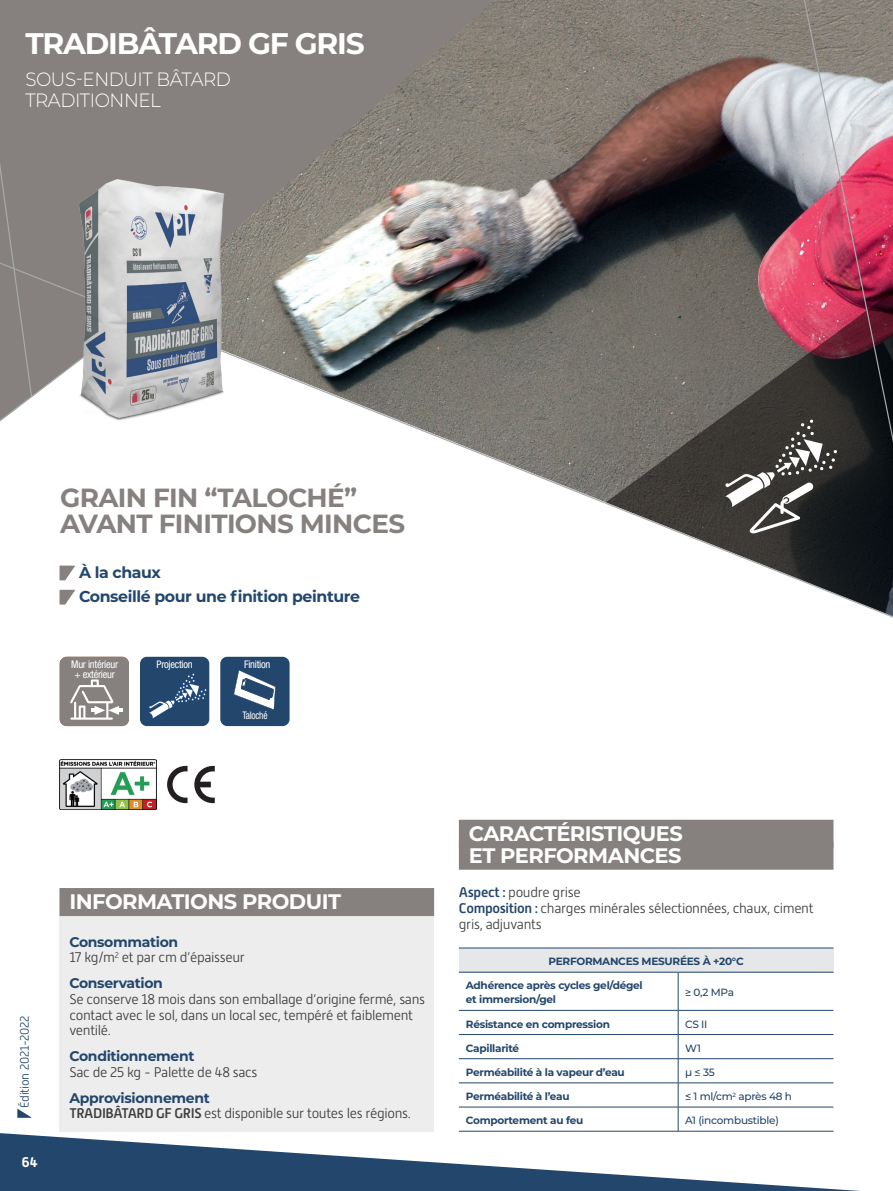
<style>
.page{position:relative;width:893px;height:1191px;background:#fff}
.page>*{position:absolute;margin:0;border:0;box-sizing:border-box;transform-origin:0 0}
.t1{font:700 29.75px "Montserrat";letter-spacing:-.04em;color:#fff}
.t2{font:700 26.25px/26.2px "Montserrat";letter-spacing:-.025em;color:#86817f}
.t3{font:700 21px/21.9px "Montserrat";letter-spacing:-.025em;color:#fff}
.t4{font:300 19.25px/21px "Montserrat";letter-spacing:-.025em;color:#fff;scale:.95 1}
.t5{font:700 15.75px/24.2px "Montserrat";letter-spacing:-.025em;color:#23466c}
.t6{font:300 14px/15.8px "Alwyn New";letter-spacing:-.025em;color:#3e3e3f}
.t7{font:700 14px "Montserrat";letter-spacing:-.025em;color:#23466c}
.t8{font:700 14px "Alwyn New";color:#fff}
.t9{font:300 12.25px "Alwyn New";letter-spacing:-.025em;color:#23466c}
.t10{font:700 10.5px/14px "Montserrat";letter-spacing:-.025em;color:#23466c}
.t11{font:500 10.5px "Montserrat";letter-spacing:-.025em;color:#23466c}
.t12{font:condensed 10.5px "Helvetica Neue";letter-spacing:-.025em;color:#fff}
.t13{font:condensed 10.5px "Helvetica Neue";letter-spacing:-.025em;color:#fff;scale:.9 1}
.s1{font-weight:500}
.s2{font-weight:500;color:#23466c}
</style>
<div class="page">
<svg style="left:0;top:1133px;width:860px;height:58px"></svg>
<svg style="left:17px;top:1108px;width:14px;height:9px"></svg>
<div style="left:459px;top:948px;width:374px;height:24px;background:#e6e7e9"></div>
<hr style="left:459px;top:947px;width:219px;height:1px;background:#23466c">
<hr style="left:678px;top:947px;width:155px;height:1px;background:#23466c">
<hr style="left:459px;top:972px;width:219px;height:1px;background:#23466c">
<hr style="left:678px;top:972px;width:1px;height:38px;background:#23466c">
<hr style="left:678px;top:972px;width:155px;height:1px;background:#23466c">
<hr style="left:459px;top:1010px;width:219px;height:1px;background:#23466c">
<hr style="left:678px;top:1010px;width:155px;height:1px;background:#23466c">
<hr style="left:459px;top:1034px;width:219px;height:1px;background:#23466c">
<hr style="left:678px;top:1034px;width:155px;height:1px;background:#23466c">
<hr style="left:459px;top:1058px;width:219px;height:1px;background:#23466c">
<hr style="left:678px;top:1058px;width:155px;height:1px;background:#23466c">
<hr style="left:459px;top:1082px;width:219px;height:1px;background:#23466c">
<hr style="left:459px;top:1106px;width:219px;height:1px;background:#23466c">
<svg style="left:678px;top:1010px;width:1px;height:121px"></svg>
<hr style="left:678px;top:1082px;width:155px;height:1px;background:#23466c">
<hr style="left:678px;top:1106px;width:155px;height:1px;background:#23466c">
<hr style="left:459px;top:1131px;width:219px;height:1px;background:#23466c">
<hr style="left:678px;top:1131px;width:155px;height:1px;background:#23466c">
<div style="left:60px;top:889px;width:374px;height:242px;background:#ededed"></div>
<img style="left:60px;top:759px;width:96px;height:51px">
<svg style="left:167px;top:766px;width:21px;height:37px"></svg>
<svg style="left:194px;top:766px;width:21px;height:37px"></svg>
<div style="left:140px;top:657px;width:69px;height:69px;background:#23466c;border-radius:7px"></div>
<svg style="left:149px;top:673px;width:58px;height:46px"></svg>
<div style="left:60px;top:657px;width:69px;height:69px;background:#86817f;border-radius:7px"></div>
<svg style="left:70px;top:679px;width:52px;height:40px"></svg>
<div style="left:33px;top:0;width:104px;height:252px;background:#86817f"></div>
<img style="left:137px;top:0;width:588px;height:252px">
<div style="left:0;top:0;width:33px;height:252px;background:#86817f"></div>
<svg style="left:0;top:252px;width:893px;height:366px"></svg>
<svg style="left:725px;top:0;width:168px;height:533px;background:#7e5f66"></svg>
<img style="left:69px;top:174px;width:161px;height:250px">
<div style="left:220px;top:657px;width:70px;height:69px;background:#23466c;border-radius:7px"></div>
<svg style="left:234px;top:670px;width:42px;height:40px"></svg>
<div style="left:459px;top:819px;width:374px;height:28px;background:#86817f"></div>
<div style="left:459px;top:841px;width:374px;height:28px;background:#86817f"></div>
<div style="left:60px;top:888px;width:374px;height:28px;background:#86817f"></div>
<h1 class="t1" style="left:25px;top:22px;width:341px">TRADIBÂTARD GF GRIS</h1>
<h3 class="t4" style="left:25px;top:68px;width:218px">SOUS-ENDUIT BÂTARD<br>TRADITIONNEL</h3>
<h2 class="t2" style="left:60px;top:483px;width:346px">GRAIN FIN “TALOCHÉ”<br>AVANT FINITIONS MINCES</h2>
<p class="t5" style="left:79px;top:559px;width:283px">À la chaux<br>Conseillé pour une finition peinture</p>
<p class="t12" style="left:71px;top:658px;width:48px">Mur intérieur</p>
<p class="t12" style="left:157px;top:658px;width:38px">Projection</p>
<p class="t12" style="left:75px;top:668px;width:42px">+ extérieur</p>
<p class="t12" style="left:244px;top:658px;width:28px">Finition</p>
<p class="t13" style="left:242px;top:709px;width:29px">Taloché</p>
<p class="t9" style="left:18px;top:1107px;width:94px;rotate:-90deg">Édition 2021-2022</p>
<p class="t8" style="left:22px;top:1153px;width:17px">64</p>
<h3 class="t3" style="left:69px;top:889px;width:273px">INFORMATIONS PRODUIT</h3>
<p class="t7" style="left:69px;top:931px;width:110px">Consommation</p>
<p class="t6" style="left:69px;top:949px;width:177px">17 kg/m<sup>2</sup> et par cm d’épaisseur</p>
<p class="t7" style="left:69px;top:973px;width:95px">Conservation</p>
<p class="t6" style="left:69px;top:991px;width:357px">Se conserve 18 mois dans son emballage d’origine fermé, sans contact avec le sol, dans un local sec, tempéré et faiblement ventilé.</p>
<p class="t7" style="left:69px;top:1046px;width:127px">Conditionnement</p>
<p class="t6" style="left:69px;top:1064px;width:190px">Sac de 25 kg - Palette de 48 sacs</p>
<p class="t7" style="left:69px;top:1087px;width:142px">Approvisionnement</p>
<p class="t6" style="left:69px;top:1105px;width:343px"><span class="s1">TRADIBÂTARD GF GRIS</span> est disponible sur toutes les régions.</p>
<h3 class="t3" style="left:469px;top:821px;width:216px">CARACTÉRISTIQUES<br>ET PERFORMANCES</h3>
<p class="t6" style="left:459px;top:884px;width:356px"><span class="s2">Aspect :</span> poudre grise<br><span class="s2">Composition :</span> charges minérales sélectionnées, chaux, ciment gris, adjuvants</p>
<p class="t10" style="left:548px;top:954px;width:197px">PERFORMANCES MESURÉES À +20°C</p>
<p class="t10" style="left:466px;top:978px;width:178px">Adhérence après cycles gel/dégel et immersion/gel</p>
<p class="t11" style="left:685px;top:985px;width:50px">≥ 0,2 MPa</p>
<p class="t10" style="left:466px;top:1016px;width:146px">Résistance en compression</p>
<p class="t11" style="left:685px;top:1016px;width:24px">CS II</p>
<p class="t10" style="left:466px;top:1040px;width:55px">Capillarité</p>
<p class="t11" style="left:685px;top:1040px;width:17px">W1</p>
<p class="t10" style="left:466px;top:1064px;width:160px">Perméabilité à la vapeur d’eau</p>
<p class="t11" style="left:685px;top:1064px;width:31px">µ ≤ 35</p>
<p class="t10" style="left:466px;top:1088px;width:105px">Perméabilité à l’eau</p>
<p class="t11" style="left:685px;top:1089px;width:108px">≤ 1 ml/cm<sup>2</sup> après 48 h</p>
<p class="t10" style="left:466px;top:1113px;width:119px">Comportement au feu</p>
<p class="t11" style="left:685px;top:1113px;width:95px">A1 (incombustible)</p>
</div>
